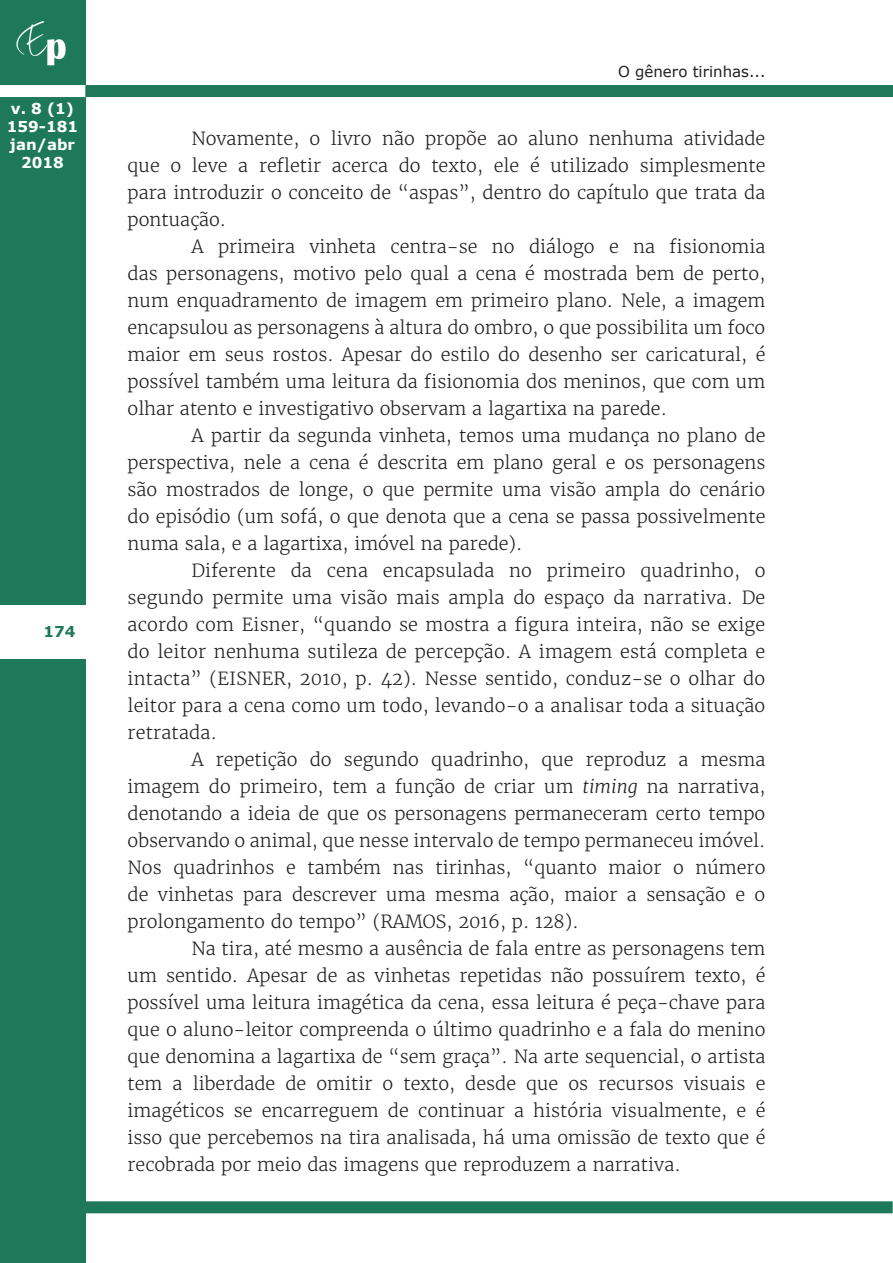
<style>
.page{position:relative;width:893px;height:1263px;background:#fff}
.page>*{position:absolute;margin:0;border:0;box-sizing:border-box;transform-origin:0 0}
.Corpo_do_artigo{font:300 18px/27px "Merriweather";color:#231f20;text-align:justify}
.t1{font:700 15px/18px "Verdana";color:#fff;text-align:center}
.t2{font:15px "Verdana";color:#231f20}
.t3{font:700 15px "Verdana";color:#1e785a}
.s1{font-style:italic}
</style>
<div class="page">
<div style="left:0;top:0;width:85px;height:1263px;background:#1e785a"></div>
<img style="left:16px;top:21px;width:50px;height:45px">
<div style="left:85px;top:85px;width:808px;height:12px;background:#1e785a"></div>
<div style="left:0;top:85px;width:85px;height:12px;background:#fff"></div>
<div style="left:0;top:605px;width:85px;height:53px;background:#fff"></div>
<div style="left:84px;top:1201px;width:809px;height:12px;background:#1e785a"></div>
<p class="t1" style="left:7px;top:100px;width:73px">v. 8 (1)<br>159-181 jan/abr<br>2018</p>
<p class="t3" style="left:44px;top:621px;width:33px">174</p>
<p class="t2" style="left:618px;top:61px;width:149px">O gênero tirinhas...</p>
<p class="Corpo_do_artigo" style="left:128px;top:125px;width:639px;text-indent:64px">Novamente, o livro não propõe ao aluno nenhuma atividade que o leve a refletir acerca do texto, ele é utilizado simplesmente para introduzir o conceito de “aspas”, dentro do capítulo que trata da pontuação.</p>
<p class="Corpo_do_artigo" style="left:128px;top:233px;width:639px;text-indent:64px">A primeira vinheta centra-se no diálogo e na fisionomia das personagens, motivo pelo qual a cena é mostrada bem de perto, num enquadramento de imagem em primeiro plano. Nele, a imagem encapsulou as personagens à altura do ombro, o que possibilita um foco maior em seus rostos. Apesar do estilo do desenho ser caricatural, é possível também uma leitura da fisionomia dos meninos, que com um olhar atento e investigativo observam a lagartixa na parede.</p>
<p class="Corpo_do_artigo" style="left:128px;top:422px;width:639px;text-indent:64px">A partir da segunda vinheta, temos uma mudança no plano de perspectiva, nele a cena é descrita em plano geral e os personagens são mostrados de longe, o que permite uma visão ampla do cenário do episódio (um sofá, o que denota que a cena se passa possivelmente numa sala, e a lagartixa, imóvel na parede).</p>
<p class="Corpo_do_artigo" style="left:128px;top:557px;width:639px;text-indent:64px">Diferente da cena encapsulada no primeiro quadrinho, o segundo permite uma visão mais ampla do espaço da narrativa. De acordo com Eisner, “quando se mostra a figura inteira, não se exige do leitor nenhuma sutileza de percepção. A imagem está completa e intacta” (EISNER, 2010, p. 42). Nesse sentido, conduz-se o olhar do leitor para a cena como um todo, levando-o a analisar toda a situação retratada.</p>
<p class="Corpo_do_artigo" style="left:128px;top:746px;width:639px;text-indent:64px">A repetição do segundo quadrinho, que reproduz a mesma imagem do primeiro, tem a função de criar um <span class="s1">timing</span> na narrativa, denotando a ideia de que os personagens permaneceram certo tempo observando o animal, que nesse intervalo de tempo permaneceu imóvel.<br>Nos quadrinhos e também nas tirinhas, “quanto maior o número de vinhetas para descrever uma mesma ação, maior a sensação e o prolongamento do tempo” (RAMOS, 2016, p. 128).</p>
<p class="Corpo_do_artigo" style="left:128px;top:935px;width:639px;text-indent:64px">Na tira, até mesmo a ausência de fala entre as personagens tem um sentido. Apesar de as vinhetas repetidas não possuírem texto, é possível uma leitura imagética da cena, essa leitura é peça-chave para que o aluno-leitor compreenda o último quadrinho e a fala do menino que denomina a lagartixa de “sem graça”. Na arte sequencial, o artista tem a liberdade de omitir o texto, desde que os recursos visuais e imagéticos se encarreguem de continuar a história visualmente, e é isso que percebemos na tira analisada, há uma omissão de texto que é recobrada por meio das imagens que reproduzem a narrativa.</p>
</div>
